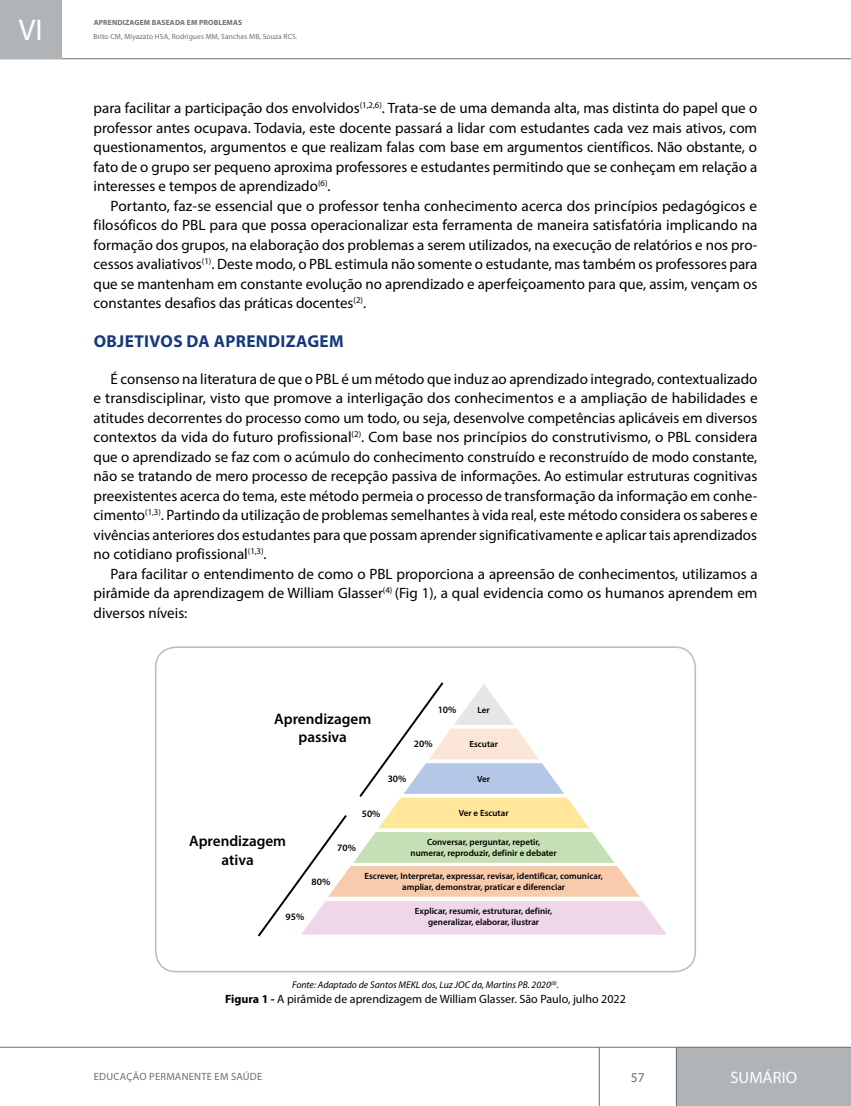
<style>
.page{position:relative;width:851px;height:1106px;background:#fff}
.page>*{position:absolute;margin:0;border:0;box-sizing:border-box;transform-origin:0 0}
.t1{font:30px "Myriad Pro";color:#fff}
.t2{font:700 17.25px "Myriad Pro";letter-spacing:.02em;color:#173979}
.t3{font:16.5px "Myriad Pro";letter-spacing:.005em;color:#fff}
.t4{font:600 15.15px/18.3px "Myriad Pro";color:#000;text-align:center}
.t5{font:15px/19.5px "Myriad Pro";color:#000;text-align:justify}
.t6{font:13.5px "Myriad Pro";color:#6d6e71}
.t7{font:12px "Myriad Pro";color:#000}
.t8{font:10.5px "Myriad Pro";letter-spacing:.025em;color:#6d6e71}
.t9{font:italic 9.75px "Myriad Pro";color:#000}
.t10{font:600 9.75px "Myriad Pro";color:#000}
.t11{font:600 9px/10.8px "Myriad Pro";color:#000;text-align:center}
.t12{font:7.5px "Myriad Pro";letter-spacing:.01em;color:#6d6e71}
.t13{font:700 7.5px "Myriad Pro";letter-spacing:.02em;color:#6d6e71}
.s1{font-weight:700}
</style>
<div class="page">
<svg style="left:0;top:1046px;width:850px;height:60px"></svg>
<svg style="left:62px;top:58px;width:788px;height:1px"></svg>
<div style="left:0;top:0;width:62px;height:59px;background:#b1b4b6"></div>
<svg style="left:257px;top:682px;width:409px;height:255px"></svg>
<div style="left:155px;top:646px;width:541px;height:326px;border:2px solid #bcbec0;border-radius:20px"></div>
<h1 class="t1" style="left:19px;top:11px;width:26px">VI</h1>
<p class="t13" style="left:94px;top:18px;width:150px">APRENDIZAGEM BASEADA EM PROBLEMAS</p>
<p class="t12" style="left:94px;top:32px;width:205px">Brito CM, Miyazato HSA, Rodrigues MM, Sanches MB, Souza RCS.</p>
<p class="t5" style="left:94px;top:98px;width:665px">para facilitar a participação dos envolvidos<sup>(1,2,6)</sup>. Trata-se de uma demanda alta, mas distinta do papel que o professor antes ocupava. Todavia, este docente passará a lidar com estudantes cada vez mais ativos, com questionamentos, argumentos e que realizam falas com base em argumentos científicos. Não obstante, o fato de o grupo ser pequeno aproxima professores e estudantes permitindo que se conheçam em relação a interesses e tempos de aprendizado<sup>(6)</sup>.</p>
<p class="t5" style="left:94px;top:196px;width:665px;text-indent:17px">Portanto, faz-se essencial que o professor tenha conhecimento acerca dos princípios pedagógicos e filosóficos do PBL para que possa operacionalizar esta ferramenta de maneira satisfatória implicando na formação dos grupos, na elaboração dos problemas a serem utilizados, na execução de relatórios e nos pro&shy;cessos avaliativos<sup>(1)</sup>. Deste modo, o PBL estimula não somente o estudante, mas também os professores para que se mantenham em constante evolução no aprendizado e aperfeiçoamento para que, assim, vençam os constantes desafios das práticas docentes<sup>(2)</sup>.</p>
<p class="t2" style="left:94px;top:332px;width:251px">OBJETIVOS DA APRENDIZAGEM</p>
<p class="t5" style="left:94px;top:369px;width:665px;text-indent:17px">É consenso na literatura de que o PBL é um método que induz ao aprendizado integrado, contextualizado e transdisciplinar, visto que promove a interligação dos conhecimentos e a ampliação de habilidades e atitudes decorrentes do processo como um todo, ou seja, desenvolve competências aplicáveis em diversos contextos da vida do futuro profissional<sup>(2)</sup>. Com base nos princípios do construtivismo, o PBL considera que o aprendizado se faz com o acúmulo do conhecimento construído e reconstruído de modo constante, não se tratando de mero processo de recepção passiva de informações. Ao estimular estruturas cognitivas preexistentes acerca do tema, este método permeia o processo de transformação da informação em conhe&shy;cimento<sup>(1,3)</sup>. Partindo da utilização de problemas semelhantes à vida real, este método considera os saberes e vivências anteriores dos estudantes para que possam aprender significativamente e aplicar tais aprendizados no cotidiano profissional<sup>(1,3)</sup>.</p>
<p class="t5" style="left:94px;top:564px;width:665px;text-indent:17px">Para facilitar o entendimento de como o PBL proporciona a apreensão de conhecimentos, utilizamos a pirâmide da aprendizagem de William Glasser<sup>(4)</sup> (Fig 1), a qual evidencia como os humanos aprendem em diversos níveis:</p>
<p class="t4" style="left:274px;top:709px;width:99px">Aprendizagem passiva</p>
<p class="t10" style="left:437px;top:703px;width:20px">10%</p>
<p class="t11" style="left:477px;top:704px;width:14px">Ler</p>
<p class="t10" style="left:414px;top:737px;width:20px">20%</p>
<p class="t11" style="left:469px;top:738px;width:30px">Escutar</p>
<p class="t10" style="left:387px;top:772px;width:20px">30%</p>
<p class="t11" style="left:477px;top:773px;width:14px">Ver</p>
<p class="t4" style="left:189px;top:831px;width:99px">Aprendizagem ativa</p>
<p class="t10" style="left:362px;top:807px;width:20px">50%</p>
<p class="t11" style="left:458px;top:807px;width:51px">Ver e Escutar</p>
<p class="t11" style="left:410px;top:836px;width:148px">Conversar, perguntar, repetir, numerar, reproduzir, definir e debater</p>
<p class="t10" style="left:337px;top:841px;width:20px">70%</p>
<p class="t10" style="left:311px;top:875px;width:20px">80%</p>
<p class="t11" style="left:364px;top:870px;width:240px">Escrever, Interpretar, expressar, revisar, identificar, comunicar, ampliar, demonstrar, praticar e diferenciar</p>
<p class="t10" style="left:285px;top:910px;width:20px">95%</p>
<p class="t11" style="left:415px;top:905px;width:139px">Explicar, resumir, estruturar, definir, generalizar, elaborar, ilustrar</p>
<p class="t9" style="left:292px;top:979px;width:268px">Fonte: Adaptado de Santos MEKL dos, Luz JOC da, Martins PB. 2020<sup>(8)</sup>.</p>
<p class="t7" style="left:225px;top:991px;width:402px"><span class="s1">Figura 1 -</span> A pirâmide de aprendizagem de William Glasser. São Paulo, julho 2022</p>
<p class="t8" style="left:94px;top:1070px;width:170px">EDUCAÇÃO PERMANENTE EM SAÚDE</p>
<p class="t6" style="left:630px;top:1068px;width:15px">57</p>
<p class="t3" style="left:730px;top:1067px;width:68px">SUMÁRIO</p>
</div>
